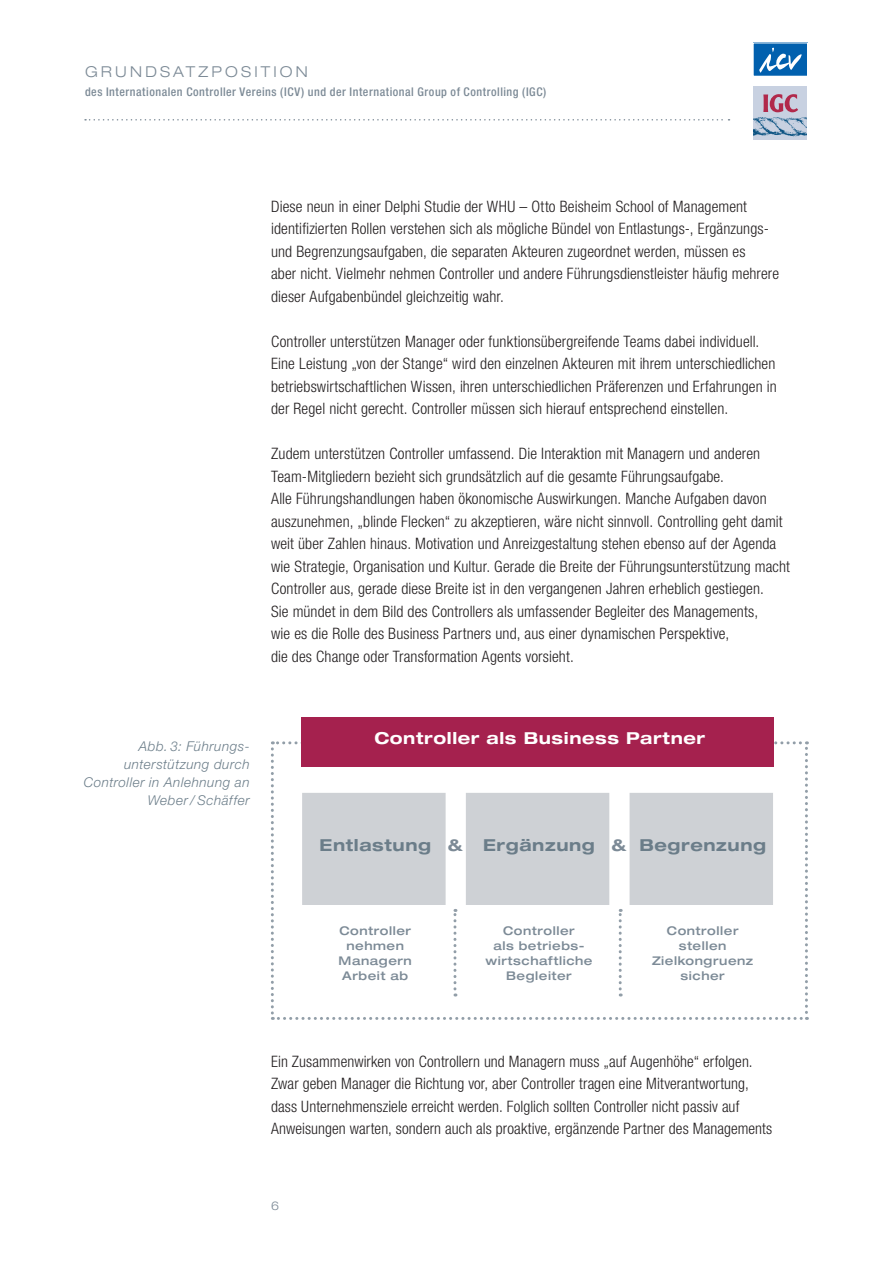
<style>
.page{position:relative;width:893px;height:1263px;background:#fff}
.page>*{position:absolute;margin:0;border:0;box-sizing:border-box;transform-origin:0 0}
.t1{font:700 expanded 16.5px "Helvetica Neue LT Pro";letter-spacing:.035em;color:#6b7d89}
.t2{font:700 expanded 16.5px "Helvetica Neue LT Pro";letter-spacing:.035em;color:#fff}
.t3{font:300 condensed 15.75px/22.5px "Helvetica Neue LT Pro";letter-spacing:.005em;color:#231f20}
.t4{font:300 expanded 15px "Helvetica Neue LT Pro";letter-spacing:.21em;color:#7c8a96}
.t5{font:italic 300 13.5px/18px "Helvetica Neue LT Pro";letter-spacing:.04em;color:#6b7d89;text-align:right}
.t6{font:500 expanded 12px/15px "Helvetica Neue LT Pro";letter-spacing:.045em;color:#7c8a96;text-align:center}
.t7{font:500 condensed 12px "Helvetica Neue LT Pro";letter-spacing:.045em;color:#7c8a96}
.t8{font:300 expanded 12px "Helvetica Neue LT Pro";color:#7c8a96}
.s1{color:#7c8a96}
</style>
<div class="page">
<svg style="left:85px;top:119px;width:644px;height:2px"></svg>
<div style="left:753px;top:43px;width:54px;height:33px;background:#0160ae"></div>
<svg style="left:759px;top:48px;width:43px;height:25px"></svg>
<div style="left:753px;top:43px;width:55px;height:34px;border:1px solid #fff"></div>
<svg style="left:753px;top:86px;width:54px;height:54px"></svg>
<div style="left:754px;top:87px;width:53px;height:53px;background:#c8d1e1"></div>
<img style="left:754px;top:117px;width:53px;height:20px">
<svg style="left:763px;top:94px;width:35px;height:18px"></svg>
<div style="left:301px;top:717px;width:473px;height:49px;background:#a5214e"></div>
<svg style="left:271px;top:741px;width:537px;height:279px"></svg>
<p class="t4" style="left:85px;top:62px;width:224px">GRUNDSATZPOSITION</p>
<p class="t7" style="left:85px;top:85px;width:463px">des Internationalen Controller Vereins (ICV) und der International Group of Controlling (IGC)</p>
<p class="t3" style="left:271px;top:195px;width:509px">Diese neun in einer Delphi Studie der WHU – Otto Beisheim School of Management identifizierten Rollen verstehen sich als mögliche Bündel von Entlastungs-, Ergänzungs&shy;und Begrenzungsaufgaben, die separaten Akteuren zugeordnet werden, müssen es<br>aber nicht. Vielmehr nehmen Controller und andere Führungsdienstleister häufig mehrere dieser Aufgabenbündel gleichzeitig wahr.</p>
<p class="t3" style="left:271px;top:330px;width:507px">Controller unterstützen Manager oder funktionsübergreifende Teams dabei individuell.<br>Eine Leistung „von der Stange“ wird den einzelnen Akteuren mit ihrem unterschiedlichen betriebswirtschaftlichen Wissen, ihren unterschiedlichen Präferenzen und Erfahrungen in der Regel nicht gerecht. Controller müssen sich hierauf entsprechend einstellen.</p>
<p class="t3" style="left:271px;top:442px;width:520px">Zudem unterstützen Controller umfassend. Die Interaktion mit Managern und anderen Team-Mitgliedern bezieht sich grundsätzlich auf die gesamte Führungsaufgabe.<br>Alle Führungshandlungen haben ökonomische Auswirkungen. Manche Aufgaben davon auszunehmen, „blinde Flecken“ zu akzeptieren, wäre nicht sinnvoll. Controlling geht damit weit über Zahlen hinaus. Motivation und Anreizgestaltung stehen ebenso auf der Agenda wie Strategie, Organisation und Kultur. Gerade die Breite der Führungsunterstützung macht Controller aus, gerade diese Breite ist in den vergangenen Jahren erheblich gestiegen.<br>Sie mündet in dem Bild des Controllers als umfassender Begleiter des Managements,<br>wie es die Rolle des Business Partners und, aus einer dynamischen Perspektive,<br>die des Change oder Transformation Agents vorsieht.</p>
<p class="t5" style="left:84px;top:737px;width:167px">Abb. 3: Führungs&shy;unterstützung durch<br>Controller in Anlehnung an<br>Weber / Schäffer</p>
<p class="t2" style="left:374px;top:727px;width:332px">Controller als Business Partner</p>
<p class="t1" style="left:320px;top:834px;width:448px">Entlastung <span class="s1">&amp;</span> Ergänzung <span class="s1">&amp;</span> Begrenzung</p>
<p class="t6" style="left:339px;top:923px;width:75px">Controller nehmen<br>Managern<br>Arbeit ab</p>
<p class="t6" style="left:485px;top:923px;width:109px">Controller<br>als betriebs&shy;wirtschaftliche<br>Begleiter</p>
<p class="t6" style="left:652px;top:923px;width:103px">Controller stellen<br>Zielkongruenz sicher</p>
<p class="t3" style="left:271px;top:1050px;width:503px">Ein Zusammenwirken von Controllern und Managern muss „auf Augenhöhe“ erfolgen.<br>Zwar geben Manager die Richtung vor, aber Controller tragen eine Mitverantwortung, dass Unternehmensziele erreicht werden. Folglich sollten Controller nicht passiv auf Anweisungen warten, sondern auch als proaktive, ergänzende Partner des Managements</p>
<p class="t8" style="left:271px;top:1198px;width:10px">6</p>
</div>
